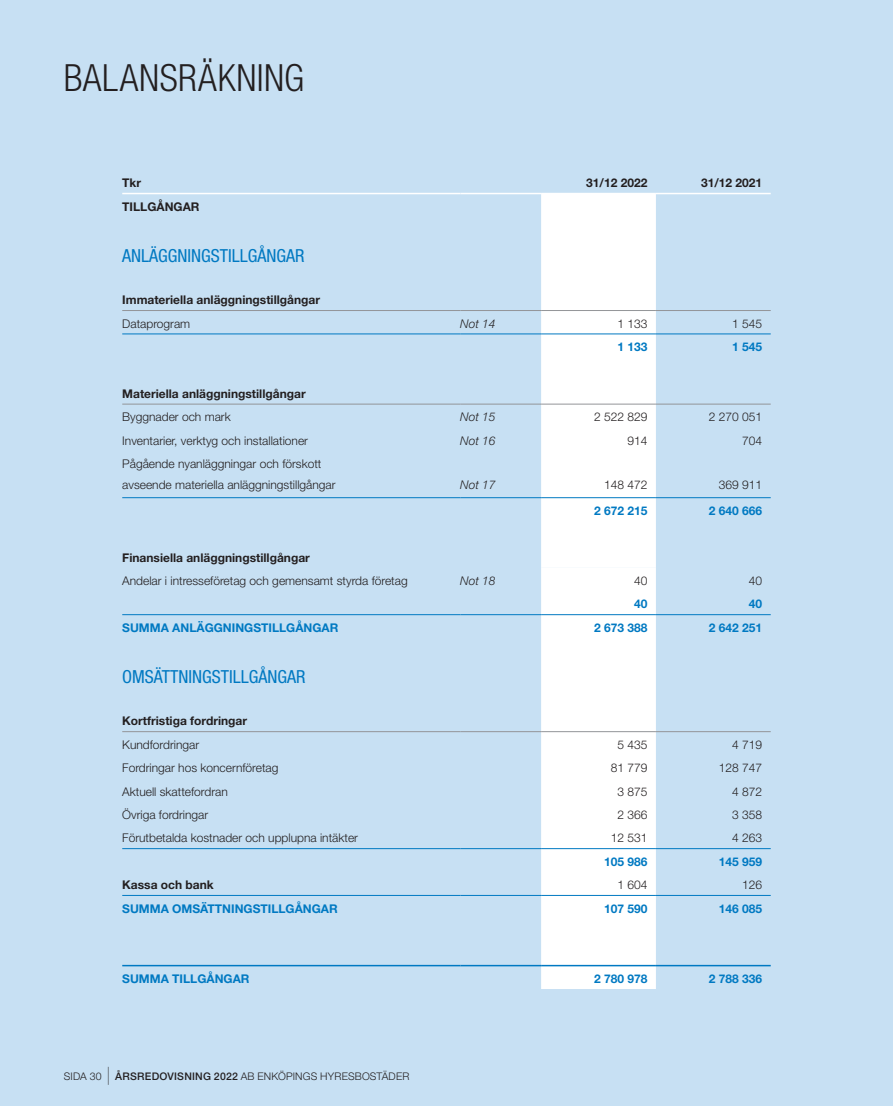
<style>
.page{position:relative;width:893px;height:1106px;background:#c7e0f3}
.page>*{position:absolute;margin:0;border:0;box-sizing:border-box;transform-origin:0 0}
.t1{font:300 condensed 37.5px "Helvetica Neue LT Std";letter-spacing:.015em;color:#231f20}
.t2{font:condensed 18px "Helvetica Neue LT Std";color:#0079c2}
.t3{font:300 12px/21px "Helvetica Neue LT Std";color:#231f20}
.t4{font:12px "Helvetica Neue LT Std Bd 2";color:#231f20}
.t5{font:12px "Helvetica Neue LT Std Bd 2";color:#0079c2}
.t6{font:italic 300 12px "Helvetica Neue LT Std";color:#231f20}
.t7{font:300 10.5px "Helvetica Neue LT Std";letter-spacing:.015em;color:#231f20}
.s1{font-size:18px}
.s2{font-weight:500}
</style>
<div class="page">
<div style="left:541px;top:194px;width:115px;height:374px;background:#fff"></div>
<div style="left:541px;top:568px;width:115px;height:421px;background:#fff"></div>
<hr style="left:122px;top:193px;width:338px;height:1px;background:#fff">
<hr style="left:460px;top:193px;width:81px;height:1px;background:#fff">
<hr style="left:541px;top:193px;width:115px;height:1px;background:#fff">
<hr style="left:656px;top:193px;width:115px;height:1px;background:#fff">
<hr style="left:122px;top:310px;width:338px;height:1px;background:#939598">
<hr style="left:460px;top:310px;width:81px;height:1px;background:#939598">
<hr style="left:541px;top:310px;width:115px;height:1px;background:#939598">
<hr style="left:656px;top:310px;width:115px;height:1px;background:#939598">
<hr style="left:122px;top:333px;width:338px;height:1px;background:#0079c2">
<hr style="left:460px;top:333px;width:81px;height:1px;background:#0079c2">
<hr style="left:541px;top:333px;width:115px;height:1px;background:#0079c2">
<hr style="left:656px;top:333px;width:115px;height:1px;background:#0079c2">
<hr style="left:122px;top:497px;width:338px;height:1px;background:#0079c2">
<hr style="left:460px;top:497px;width:81px;height:1px;background:#0079c2">
<hr style="left:541px;top:497px;width:115px;height:1px;background:#0079c2">
<hr style="left:656px;top:497px;width:115px;height:1px;background:#0079c2">
<hr style="left:122px;top:895px;width:338px;height:1px;background:#0079c2">
<hr style="left:460px;top:895px;width:81px;height:1px;background:#0079c2">
<hr style="left:541px;top:895px;width:115px;height:1px;background:#0079c2">
<hr style="left:656px;top:895px;width:115px;height:1px;background:#0079c2">
<hr style="left:122px;top:848px;width:338px;height:1px;background:#0079c2">
<hr style="left:460px;top:848px;width:81px;height:1px;background:#0079c2">
<hr style="left:541px;top:848px;width:115px;height:1px;background:#0079c2">
<hr style="left:656px;top:848px;width:115px;height:1px;background:#0079c2">
<hr style="left:122px;top:614px;width:338px;height:1px;background:#0079c2">
<hr style="left:460px;top:614px;width:81px;height:1px;background:#0079c2">
<hr style="left:541px;top:614px;width:115px;height:1px;background:#0079c2">
<hr style="left:656px;top:614px;width:115px;height:1px;background:#0079c2">
<hr style="left:122px;top:964px;width:338px;height:2px;background:#0079c2">
<hr style="left:460px;top:964px;width:81px;height:2px;background:#0079c2">
<hr style="left:541px;top:964px;width:115px;height:2px;background:#0079c2">
<hr style="left:656px;top:964px;width:115px;height:2px;background:#0079c2">
<hr style="left:122px;top:731px;width:338px;height:1px;background:#939598">
<hr style="left:460px;top:731px;width:81px;height:1px;background:#939598">
<hr style="left:541px;top:731px;width:115px;height:1px;background:#939598">
<hr style="left:656px;top:731px;width:115px;height:1px;background:#939598">
<hr style="left:122px;top:404px;width:338px;height:1px;background:#939598">
<hr style="left:460px;top:404px;width:81px;height:1px;background:#939598">
<hr style="left:541px;top:404px;width:115px;height:1px;background:#939598">
<hr style="left:656px;top:404px;width:115px;height:1px;background:#939598">
<h3 class="t1" style="left:64px;top:56px;width:242px">BALANSRÄKNING</h3>
<p class="t4" style="left:122px;top:175px;width:20px">Tkr</p>
<p class="t4" style="left:586px;top:175px;width:63px">31/12 2022</p>
<p class="t4" style="left:701px;top:175px;width:63px">31/12 2021</p>
<p class="t4" style="left:122px;top:199px;width:79px">TILLGÅNGAR</p>
<p class="t2" style="left:122px;top:245px;width:184px">ANLÄGGNINGSTILLGÅNGAR</p>
<p class="t4" style="left:122px;top:292px;width:199px">Immateriella anläggningstillgångar</p>
<p class="t3" style="left:122px;top:312px;width:70px">Dataprogram</p>
<p class="t6" style="left:460px;top:316px;width:37px">Not 14</p>
<p class="t3" style="left:617px;top:312px;width:32px">1 133</p>
<p class="t3" style="left:732px;top:312px;width:32px">1 545</p>
<p class="t5" style="left:617px;top:339px;width:32px">1 133</p>
<p class="t5" style="left:732px;top:339px;width:32px">1 545</p>
<p class="t4" style="left:122px;top:386px;width:185px">Materiella anläggningstillgångar</p>
<p class="t3" style="left:122px;top:406px;width:110px">Byggnader och mark</p>
<p class="t6" style="left:460px;top:410px;width:37px">Not 15</p>
<p class="t3" style="left:594px;top:406px;width:55px">2 522 829</p>
<p class="t3" style="left:709px;top:406px;width:55px">2 270 051</p>
<p class="t3" style="left:122px;top:429px;width:187px">Inventarier, verktyg och installationer</p>
<p class="t6" style="left:460px;top:433px;width:37px">Not 16</p>
<p class="t3" style="left:627px;top:429px;width:22px">914</p>
<p class="t3" style="left:742px;top:429px;width:22px">704</p>
<p class="t3" style="left:122px;top:453px;width:215px">Pågående nyanläggningar och förskott avseende materiella anläggningstillgångar</p>
<p class="t6" style="left:460px;top:477px;width:37px">Not 17</p>
<p class="t3" style="left:604px;top:474px;width:45px">148 472</p>
<p class="t3" style="left:719px;top:474px;width:45px">369 911</p>
<p class="t5" style="left:594px;top:503px;width:55px">2 672 215</p>
<p class="t5" style="left:709px;top:503px;width:55px">2 640 666</p>
<p class="t4" style="left:122px;top:550px;width:189px">Finansiella anläggningstillgångar</p>
<p class="t3" style="left:122px;top:570px;width:287px">Andelar i intresseföretag och gemensamt styrda företag</p>
<p class="t6" style="left:460px;top:573px;width:37px">Not 18</p>
<p class="t3" style="left:634px;top:570px;width:15px">40</p>
<p class="t3" style="left:749px;top:570px;width:15px">40</p>
<p class="t5" style="left:634px;top:596px;width:15px">40</p>
<p class="t5" style="left:749px;top:596px;width:15px">40</p>
<p class="t5" style="left:122px;top:620px;width:218px">SUMMA ANLÄGGNINGSTILLGÅNGAR</p>
<p class="t5" style="left:594px;top:620px;width:55px">2 673 388</p>
<p class="t5" style="left:709px;top:620px;width:55px">2 642 251</p>
<p class="t2" style="left:122px;top:666px;width:185px">OMSÄTTNINGSTILLGÅNGAR</p>
<p class="t4" style="left:122px;top:713px;width:126px">Kortfristiga fordringar</p>
<p class="t3" style="left:122px;top:733px;width:78px">Kundfordringar</p>
<p class="t3" style="left:617px;top:733px;width:32px">5 435</p>
<p class="t3" style="left:732px;top:733px;width:32px">4 719</p>
<p class="t3" style="left:122px;top:757px;width:158px">Fordringar hos koncernföretag</p>
<p class="t3" style="left:611px;top:757px;width:38px">81 779</p>
<p class="t3" style="left:719px;top:757px;width:45px">128 747</p>
<p class="t3" style="left:122px;top:780px;width:107px">Aktuell skattefordran</p>
<p class="t3" style="left:617px;top:780px;width:32px">3 875</p>
<p class="t3" style="left:732px;top:780px;width:32px">4 872</p>
<p class="t3" style="left:122px;top:804px;width:88px">Övriga fordringar</p>
<p class="t3" style="left:617px;top:804px;width:32px">2 366</p>
<p class="t3" style="left:732px;top:804px;width:32px">3 358</p>
<p class="t3" style="left:122px;top:827px;width:237px">Förutbetalda kostnader och upplupna intäkter</p>
<p class="t3" style="left:611px;top:827px;width:38px">12 531</p>
<p class="t3" style="left:732px;top:827px;width:32px">4 263</p>
<p class="t5" style="left:604px;top:854px;width:45px">105 986</p>
<p class="t5" style="left:719px;top:854px;width:45px">145 959</p>
<p class="t4" style="left:122px;top:877px;width:93px">Kassa och bank</p>
<p class="t3" style="left:617px;top:874px;width:32px">1 604</p>
<p class="t3" style="left:742px;top:874px;width:22px">126</p>
<p class="t5" style="left:122px;top:900px;width:217px">SUMMA OMSÄTTNINGSTILLGÅNGAR</p>
<p class="t5" style="left:604px;top:900px;width:45px">107 590</p>
<p class="t5" style="left:719px;top:900px;width:45px">146 085</p>
<p class="t5" style="left:122px;top:971px;width:129px">SUMMA TILLGÅNGAR</p>
<p class="t5" style="left:594px;top:971px;width:55px">2 780 978</p>
<p class="t5" style="left:709px;top:971px;width:55px">2 788 336</p>
<p class="t7" style="left:64px;top:1069px;width:347px">SIDA 30 <span class="s1">|</span> <span class="s2">ÅRSREDOVISNING 2022</span> AB ENKÖPINGS HYRESBOSTÄDER</p>
</div>
